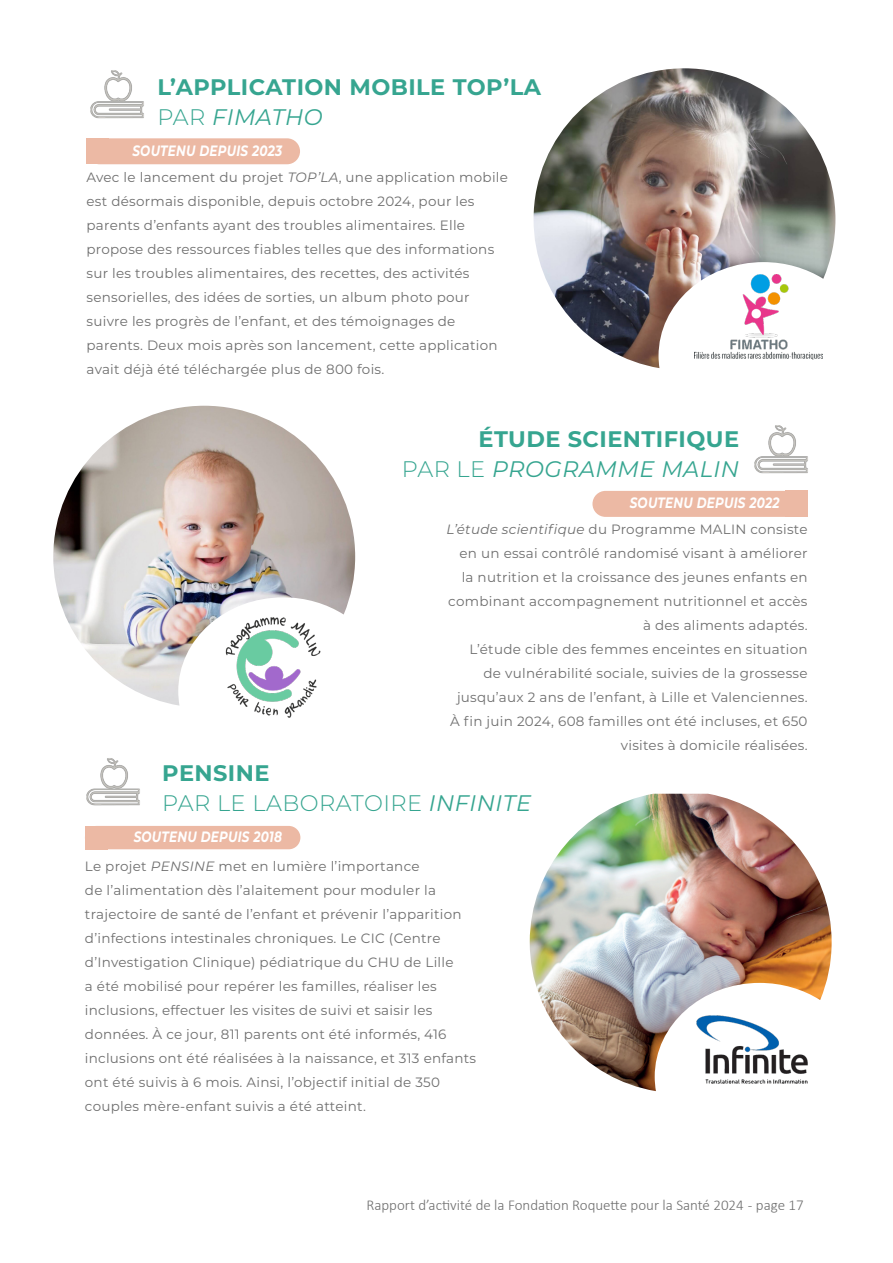
<style>
.page{position:relative;width:893px;height:1263px;background:#fff}
.page>*{position:absolute;margin:0;border:0;box-sizing:border-box;transform-origin:0 0}
.t1{font:700 22.5px "Montserrat";letter-spacing:.02em;color:#36a590}
.t2{font:italic 22.5px "Montserrat";letter-spacing:.02em;color:#36a590}
.t3{font:300 22.5px "Montserrat";letter-spacing:.02em;color:#36a590}
.t4{font:300 15px "Calibri";color:#6e6e6e}
.t5{font:italic 700 15px "Montserrat";letter-spacing:.02em;color:#fff;scale:.8 1}
.t6{font:13.5px/24px "Montserrat";letter-spacing:.02em;color:#6e6e6e;text-align:right}
.s1{font-weight:300;font-style:normal}
.s2{font-style:italic}
.s3{font-weight:400;font-style:italic}
</style>
<div class="page">
<div style="left:85px;top:826px;width:215px;height:23px;background:#ecb9a4;border-radius:12px"></div>
<div style="left:85px;top:826px;width:22px;height:23px;background:#ecb9a4"></div>
<img style="left:90px;top:70px;width:54px;height:49px">
<img style="left:534px;top:68px;width:301px;height:300px">
<img style="left:53px;top:406px;width:302px;height:300px">
<img style="left:222px;top:616px;width:102px;height:102px">
<img style="left:694px;top:275px;width:129px;height:85px">
<img style="left:86px;top:758px;width:54px;height:48px">
<img style="left:530px;top:794px;width:302px;height:297px">
<img style="left:692px;top:1011px;width:118px;height:77px">
<img style="left:754px;top:425px;width:54px;height:49px">
<div style="left:87px;top:138px;width:213px;height:26px;background:#ecb9a4;border-radius:13px"></div>
<div style="left:87px;top:138px;width:22px;height:26px;background:#ecb9a4"></div>
<div style="left:592px;top:491px;width:216px;height:26px;background:#ecb9a4;border-radius:13px"></div>
<div style="left:785px;top:491px;width:23px;height:26px;background:#ecb9a4"></div>
<p class="t1" style="left:157px;top:71px;width:385px">L’APPLICATION MOBILE TOP’LA</p>
<p class="t2" style="left:157px;top:102px;width:167px"><span class="s1">PAR</span> FIMATHO</p>
<p class="t5" style="left:132px;top:140px;width:189px">SOUTENU DEPUIS 2023</p>
<p class="t6" style="left:87px;top:165px;width:423px;text-align:left">Avec le lancement du projet <span class="s2">TOP’LA</span>, une application mobile est désormais disponible, depuis octobre 2024, pour les parents d’enfants ayant des troubles alimentaires. Elle propose des ressources fiables telles que des informations sur les troubles alimentaires, des recettes, des activités sensorielles, des idées de sorties, un album photo pour suivre les progrès de l’enfant, et des témoignages de parents. Deux mois après son lancement, cette application avait déjà été téléchargée plus de 800 fois.</p>
<p class="t1" style="left:479px;top:423px;width:262px">ÉTUDE SCIENTIFIQUE</p>
<p class="t2" style="left:402px;top:454px;width:339px"><span class="s1">PAR LE</span> PROGRAMME MALIN</p>
<p class="t5" style="left:630px;top:492px;width:189px">SOUTENU DEPUIS 2022</p>
<p class="t6" style="left:446px;top:517px;width:363px"><span class="s2">L’étude scientifique</span> du Programme MALIN consiste en un essai contrôlé randomisé visant à améliorer la nutrition et la croissance des jeunes enfants en combinant accompagnement nutritionnel et accès à des aliments adaptés.</p>
<p class="t6" style="left:457px;top:637px;width:352px">L’étude cible des femmes enceintes en situation de vulnérabilité sociale, suivies de la grossesse jusqu’aux 2 ans de l’enfant, à Lille et Valenciennes.</p>
<p class="t6" style="left:450px;top:709px;width:359px">À fin juin 2024, 608 familles ont été incluses, et 650 visites à domicile réalisées.</p>
<p class="t1" style="left:162px;top:757px;width:109px">PENSINE</p>
<p class="t3" style="left:162px;top:788px;width:370px">PAR LE LABORATOIRE <span class="s3">INFINITE</span></p>
<p class="t5" style="left:134px;top:826px;width:187px">SOUTENU DEPUIS 2018</p>
<p class="t6" style="left:85px;top:854px;width:393px;text-align:left">Le projet <span class="s2">PENSINE</span> met en lumière l’importance<br>de l’alimentation dès l’alaitement pour moduler la trajectoire de santé de l’enfant et prévenir l’apparition d’infections intestinales chroniques. Le CIC (Centre d’Investigation Clinique) pédiatrique du CHU de Lille<br>a été mobilisé pour repérer les familles, réaliser les inclusions, effectuer les visites de suivi et saisir les données. À ce jour, 811 parents ont été informés, 416 inclusions ont été réalisées à la naissance, et 313 enfants ont été suivis à 6 mois. Ainsi, l’objectif initial de 350 couples mère-enfant suivis a été atteint.</p>
<p class="t4" style="left:366px;top:1196px;width:439px">Rapport d’activité de la Fondation Roquette pour la Santé 2024 - page 17</p>
</div>
